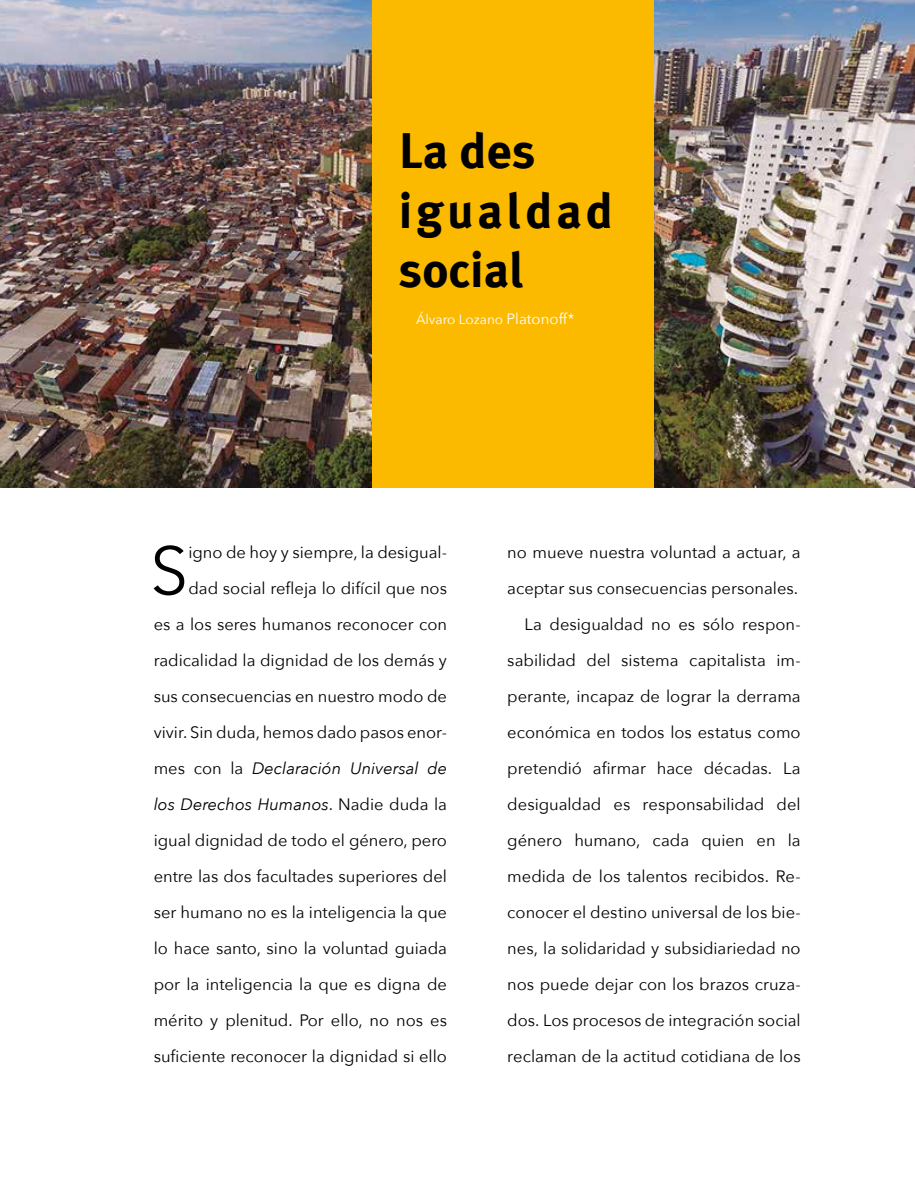
<style>
.page{position:relative;width:915px;height:1191px;background:#fff}
.page>*{position:absolute;margin:0;border:0;box-sizing:border-box;transform-origin:0 0}
.t1{font:67.35px "Avenir Next";color:#000}
.t2{font:700 49.5px/59.4px "Meta Plus";color:#000}
.t3{font:16.5px/36px "Avenir Next";color:#000;text-align:right}
.t4{font:13.5px "Avenir Next";color:#fff}
.s1{font-size:15px}
.s2{font-style:italic}
</style>
<div class="page">
<div style="left:0;top:0;width:914px;height:487px;background:#fbba00"></div>
<img style="left:0;top:0;width:371px;height:487px">
<img style="left:654px;top:0;width:260px;height:487px">
<h2 class="t2" style="left:399px;top:121px;width:215px">La des igualdad social</h2>
<p class="t4" style="left:416px;top:308px;width:160px">Álvaro Lozano <span class="s1">Platonoff*</span></p>
<h1 class="t1" style="left:150px;top:514px;width:39px">S</h1>
<p class="t3" style="left:154px;top:534px;width:295px">igno de hoy y siempre, la desigual-<br>dad social refleja lo difícil que nos<br>es a los seres humanos reconocer con radicalidad la dignidad de los demás y sus consecuencias en nuestro modo de vivir. Sin duda, hemos dado pasos enor&shy;mes con la <span class="s2">Declaración Universal de los Derechos Humanos</span>. Nadie duda la igual dignidad de todo el género, pero entre las dos facultades superiores del ser humano no es la inteligencia la que lo hace santo, sino la voluntad guiada por la inteligencia la que es digna de mérito y plenitud. Por ello, no nos es suficiente reconocer la dignidad si ello</p>
<p class="t3" style="left:507px;top:534px;width:295px">no mueve nuestra voluntad a actuar, a aceptar sus consecuencias personales.<br>La desigualdad no es sólo respon&shy;sabilidad del sistema capitalista im&shy;perante, incapaz de lograr la derrama económica en todos los estatus como pretendió afirmar hace décadas. La desigualdad es responsabilidad del género humano, cada quien en la medida de los talentos recibidos. Re&shy;conocer el destino universal de los bie&shy;nes, la solidaridad y subsidiariedad no nos puede dejar con los brazos cruza&shy;dos. Los procesos de integración social reclaman de la actitud cotidiana de los</p>
</div>
